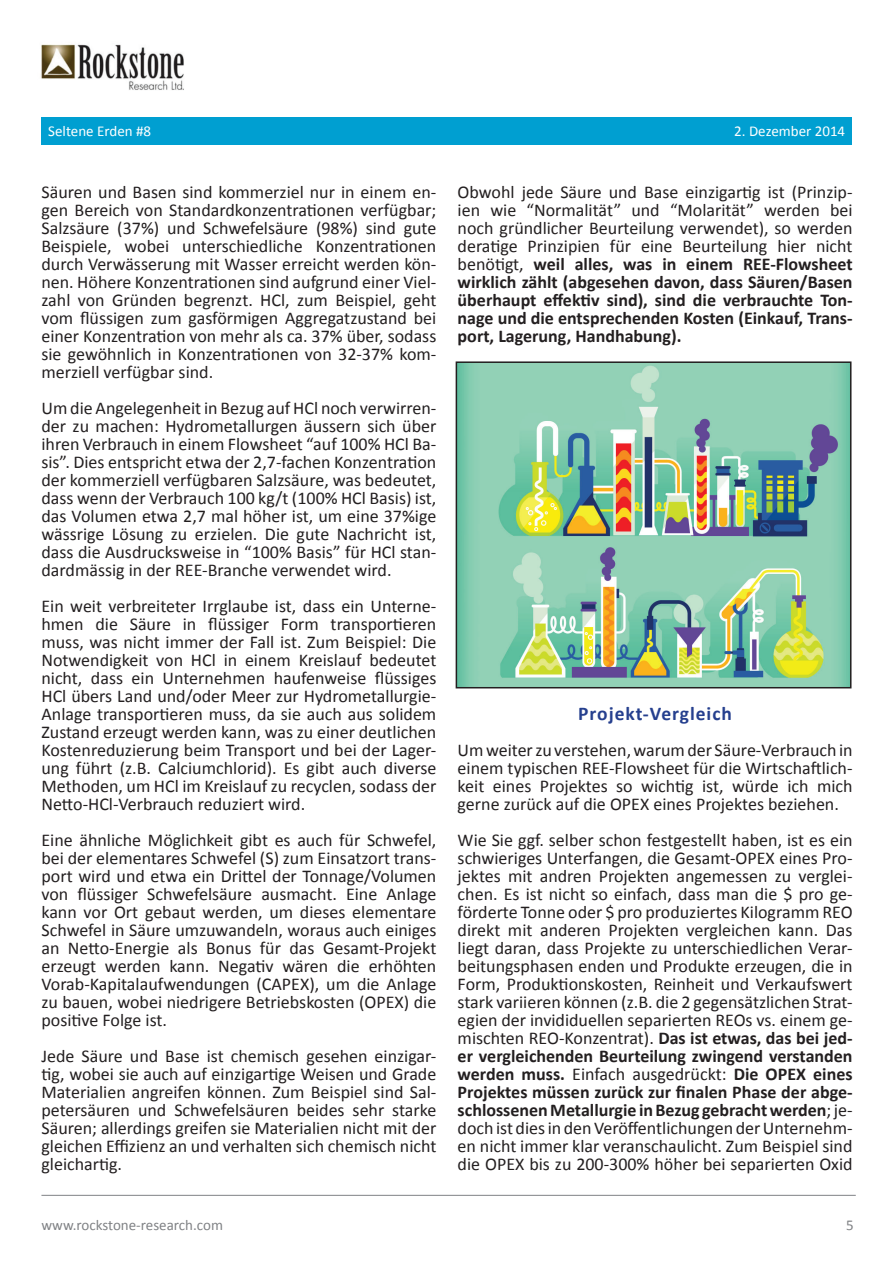
<style>
.page{position:relative;width:893px;height:1263px;background:#fff}
.page>*{position:absolute;margin:0;border:0;box-sizing:border-box;transform-origin:0 0}
.t1{font:700 19.5px "Calibri";letter-spacing:.05em;color:#253f8e}
.t2{font:18px/18px "Calibri";color:#231f20;text-align:justify}
.t3{font:700 18px/18px "Calibri";color:#231f20;text-align:justify}
.t4{font:15px "Calibri";color:#fff}
.t5{font:15px "Calibri";color:#808285}
.s1{font-weight:400}
.s2{font-weight:700}
</style>
<div class="page">
<img style="left:41px;top:44px;width:143px;height:46px">
<div style="left:41px;top:117px;width:810px;height:28px;background:#009fd1"></div>
<hr style="left:41px;top:1195px;width:815px;height:1px;background:#808285">
<img style="left:459px;top:364px;width:389px;height:321px">
<div style="left:456px;top:361px;width:395px;height:327px;border:2px solid #231f20"></div>
<p class="t4" style="left:48px;top:121px;width:104px">Seltene Erden #8</p>
<p class="t4" style="left:734px;top:121px;width:112px">2. Dezember 2014</p>
<p class="t2" style="left:41px;top:183px;width:396px">Säuren und Basen sind kommerziel nur in einem en&shy;gen Bereich von Standardkonzentrationen verfügbar; Salzsäure (37%) und Schwefelsäure (98%) sind gute Beispiele, wobei unterschiedliche Konzentrationen durch Verwässerung mit Wasser erreicht werden kön&shy;nen. Höhere Konzentrationen sind aufgrund einer Viel&shy;zahl von Gründen begrenzt. HCl, zum Beispiel, geht vom flüssigen zum gasförmigen Aggregatzustand bei einer Konzentration von mehr als ca. 37% über, sodass sie gewöhnlich in Konzentrationen von 32-37% kom&shy;merziell verfügbar sind.</p>
<p class="t2" style="left:41px;top:399px;width:396px">Um die Angelegenheit in Bezug auf HCl noch verwirren&shy;der zu machen: Hydrometallurgen äussern sich über ihren Verbrauch in einem Flowsheet “auf 100% HCl Ba&shy;sis”. Dies entspricht etwa der 2,7-fachen Konzentration der kommerziell verfügbaren Salzsäure, was bedeutet, dass wenn der Verbrauch 100 kg/t (100% HCl Basis) ist, das Volumen etwa 2,7 mal höher ist, um eine 37%ige wässrige Lösung zu erzielen. Die gute Nachricht ist, dass die Ausdrucksweise in “100% Basis” für HCl stan&shy;dardmässig in der REE-Branche verwendet wird.</p>
<p class="t2" style="left:41px;top:597px;width:396px">Ein weit verbreiteter Irrglaube ist, dass ein Unterne&shy;hmen die Säure in flüssiger Form transportieren muss, was nicht immer der Fall ist. Zum Beispiel: Die Notwendigkeit von HCl in einem Kreislauf bedeutet nicht, dass ein Unternehmen haufenweise flüssiges HCl übers Land und/oder Meer zur Hydrometallurgie-Anlage transportieren muss, da sie auch aus solidem Zustand erzeugt werden kann, was zu einer deutlichen Kostenreduzierung beim Transport und bei der Lager&shy;ung führt (z.B. Calciumchlorid). Es gibt auch diverse Methoden, um HCl im Kreislauf zu recyclen, sodass der Netto-HCl-Verbrauch reduziert wird.</p>
<p class="t2" style="left:41px;top:831px;width:396px">Eine ähnliche Möglichkeit gibt es auch für Schwefel, bei der elementares Schwefel (S) zum Einsatzort trans&shy;port wird und etwa ein Drittel der Tonnage/Volumen von flüssiger Schwefelsäure ausmacht. Eine Anlage kann vor Ort gebaut werden, um dieses elementare Schwefel in Säure umzuwandeln, woraus auch einiges an Netto-Energie als Bonus für das Gesamt-Projekt erzeugt werden kann. Negativ wären die erhöhten Vorab-Kapitalaufwendungen (CAPEX), um die Anlage zu bauen, wobei niedrigere Betriebskosten (OPEX) die positive Folge ist.</p>
<p class="t2" style="left:41px;top:1047px;width:396px">Jede Säure und Base ist chemisch gesehen einzigar&shy;tig, wobei sie auch auf einzigartige Weisen und Grade Materialien angreifen können. Zum Beispiel sind Sal&shy;petersäuren und Schwefelsäuren beides sehr starke Säuren; allerdings greifen sie Materialien nicht mit der gleichen Effizienz an und verhalten sich chemisch nicht gleichartig.</p>
<p class="t3" style="left:458px;top:183px;width:396px"><span class="s1">Obwohl jede Säure und Base einzigartig ist (Prinzip&shy;ien wie “Normalität” und “Molarität” werden bei noch gründlicher Beurteilung verwendet), so werden deratige Prinzipien für eine Beurteilung hier nicht benötigt,</span> weil alles, was in einem REE-Flowsheet wirklich zählt (abgesehen davon, dass Säuren/Basen überhaupt effektiv sind), sind die verbrauchte Ton&shy;nage und die entsprechenden Kosten (Einkauf, Trans&shy;port, Lagerung, Handhabung).</p>
<p class="t1" style="left:578px;top:701px;width:155px">Projekt-Vergleich</p>
<p class="t2" style="left:458px;top:741px;width:396px">Um weiter zu verstehen, warum der Säure-Verbrauch in einem typischen REE-Flowsheet für die Wirtschaftlich&shy;keit eines Projektes so wichtig ist, würde ich mich gerne zurück auf die OPEX eines Projektes beziehen.</p>
<p class="t2" style="left:458px;top:831px;width:396px">Wie Sie ggf. selber schon festgestellt haben, ist es ein schwieriges Unterfangen, die Gesamt-OPEX eines Pro&shy;jektes mit andren Projekten angemessen zu verglei&shy;chen. Es ist nicht so einfach, dass man die $ pro ge&shy;förderte Tonne oder $ pro produziertes Kilogramm REO direkt mit anderen Projekten vergleichen kann. Das liegt daran, dass Projekte zu unterschiedlichen Verar&shy;beitungsphasen enden und Produkte erzeugen, die in Form, Produktionskosten, Reinheit und Verkaufswert stark variieren können (z.B. die 2 gegensätzlichen Strat&shy;egien der invididuellen separierten REOs vs. einem ge&shy;mischten REO-Konzentrat). <span class="s2">Das ist etwas, das bei jed&shy;er vergleichenden Beurteilung zwingend verstanden werden muss.</span> Einfach ausgedrückt: <span class="s2">Die OPEX eines Projektes müssen zurück zur finalen Phase der abge&shy;schlossenen Metallurgie in Bezug gebracht werden</span>; je&shy;doch ist dies in den Veröffentlichungen der Unternehm&shy;en nicht immer klar veranschaulicht. Zum Beispiel sind die OPEX bis zu 200-300% höher bei separierten Oxid</p>
<p class="t5" style="left:41px;top:1215px;width:183px">www.rockstone-research.com</p>
<p class="t5" style="left:846px;top:1215px;width:9px">5</p>
</div>
